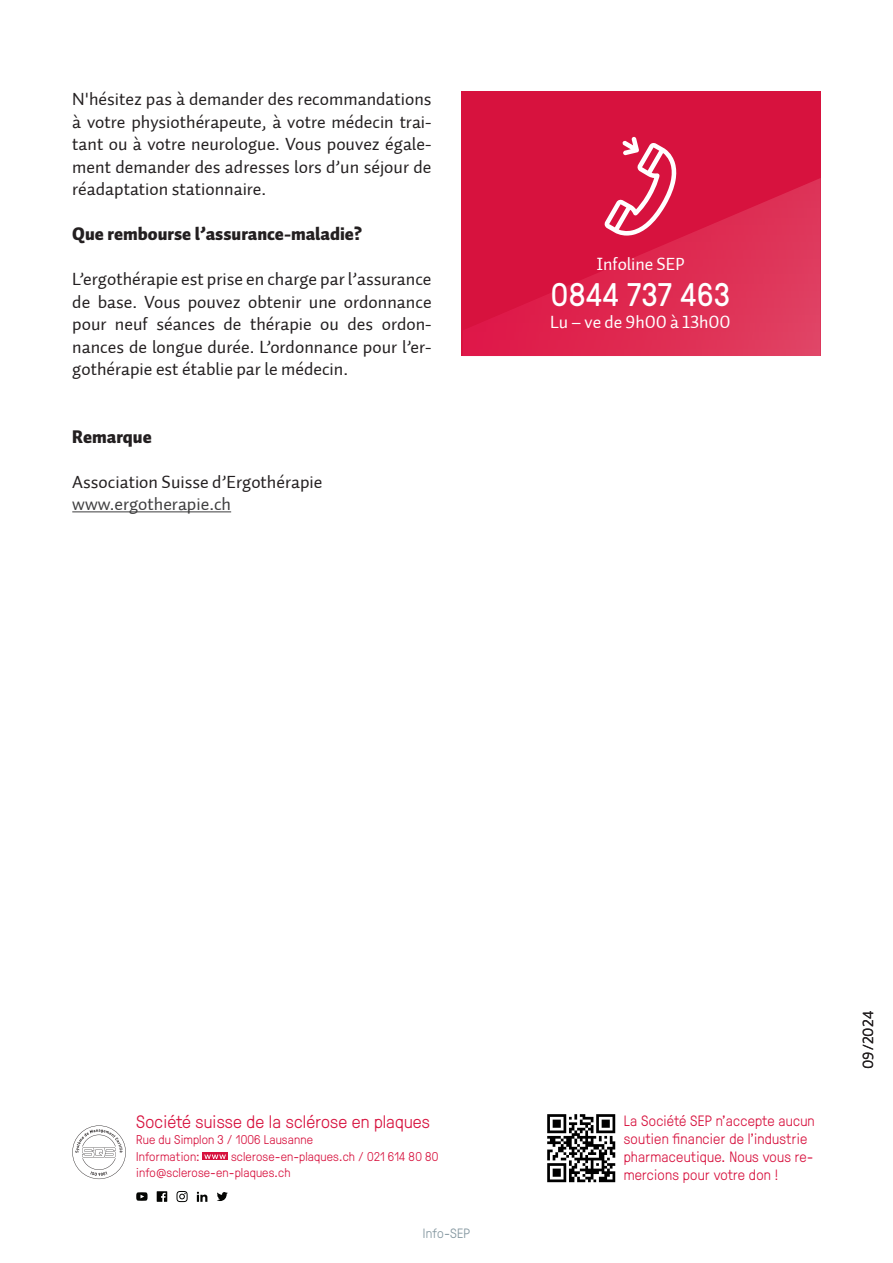
<style>
.page{position:relative;width:893px;height:1263px;background:#fff}
.page>*{position:absolute;margin:0;border:0;box-sizing:border-box;transform-origin:0 0}
.t1{font:32.7px "GT Pressura";letter-spacing:.02em;color:#fff}
.t2{font:18px/22.5px "Auto 2 Regular LF";color:#231f20;text-align:justify}
.t3{font:18px "Auto 2 Black LF";color:#231f20}
.t4{font:300 18px "GT Pressura";letter-spacing:.01em;color:#d7123e}
.t5{font:18px "Auto 2 Regular LF";letter-spacing:-.005em;color:#fff}
.t6{font:18px "Auto 2 Regular LF";color:#3e3e3f}
.t7{font:300 15px/18px "GT Pressura";letter-spacing:.015em;color:#d7123e}
.t8{font:15px "Auto 2 Regular LF";letter-spacing:.015em;color:#231f20}
.t9{font:300 13.5px "GT Pressura";letter-spacing:.015em;color:#83969f}
.t10{font:300 12.75px/16.5px "GT Pressura";letter-spacing:.01em;color:#d7123e}
</style>
<div class="page">
<svg style="left:547px;top:1114px;width:68px;height:68px"></svg>
<svg style="left:217px;top:1192px;width:11px;height:9px"></svg>
<svg style="left:197px;top:1192px;width:10px;height:10px"></svg>
<svg style="left:157px;top:1191px;width:10px;height:11px"></svg>
<svg style="left:176px;top:1191px;width:12px;height:11px"></svg>
<svg style="left:136px;top:1192px;width:12px;height:9px"></svg>
<div style="left:203px;top:1153px;width:25px;height:7px;background:#d7123e"></div>
<svg style="left:204px;top:1154px;width:22px;height:5px"></svg>
<svg style="left:72px;top:1125px;width:54px;height:54px"></svg>
<hr style="left:72px;top:512px;width:159px;height:1px;background:#3e3e3f">
<div style="left:461px;top:91px;width:360px;height:265px;background:#d7123e"></div>
<svg style="left:463px;top:178px;width:358px;height:178px"></svg>
<svg style="left:604px;top:137px;width:73px;height:99px"></svg>
<p class="t2" style="left:72px;top:88px;width:361px">N'hésitez pas à demander des recommandations à votre physiothérapeute, à votre médecin trai&shy;tant ou à votre neurologue. Vous pouvez égale&shy;ment demander des adresses lors d’un séjour de réadaptation stationnaire.</p>
<p class="t3" style="left:72px;top:222px;width:291px">Que rembourse l’assurance-maladie?</p>
<p class="t2" style="left:72px;top:268px;width:361px">L’ergothérapie est prise en charge par l’assurance de base. Vous pouvez obtenir une ordonnance pour neuf séances de thérapie ou des ordon&shy;nances de longue durée. L’ordonnance pour l’er&shy;gothérapie est établie par le médecin.</p>
<p class="t3" style="left:72px;top:425px;width:81px">Remarque</p>
<p class="t2" style="left:72px;top:471px;width:252px">Association Suisse d’Ergothérapie</p>
<p class="t6" style="left:72px;top:493px;width:160px">www.ergotherapie.ch</p>
<p class="t5" style="left:596px;top:252px;width:90px">Infoline SEP</p>
<p class="t1" style="left:551px;top:271px;width:180px">0844 737 463</p>
<p class="t5" style="left:550px;top:310px;width:182px">Lu – ve de 9h00 à 13h00</p>
<p class="t4" style="left:136px;top:1108px;width:295px">Société suisse de la sclérose en plaques</p>
<p class="t10" style="left:136px;top:1131px;width:178px">Rue du Simplon 3 / 1006 Lausanne<br>Information:</p>
<p class="t10" style="left:136px;top:1147px;width:304px;text-indent:95px">sclerose-en-plaques.ch / 021 614 80 80 info@sclerose-en-plaques.ch</p>
<p class="t9" style="left:423px;top:1224px;width:49px">Info-SEP</p>
<p class="t7" style="left:624px;top:1111px;width:192px">La Société SEP n’accepte aucun soutien financier de l’industrie pharmaceutique. Nous vous re&shy;mercions pour votre don !</p>
<p class="t8" style="left:859px;top:1069px;width:60px;rotate:-90deg">09/2024</p>
</div>
